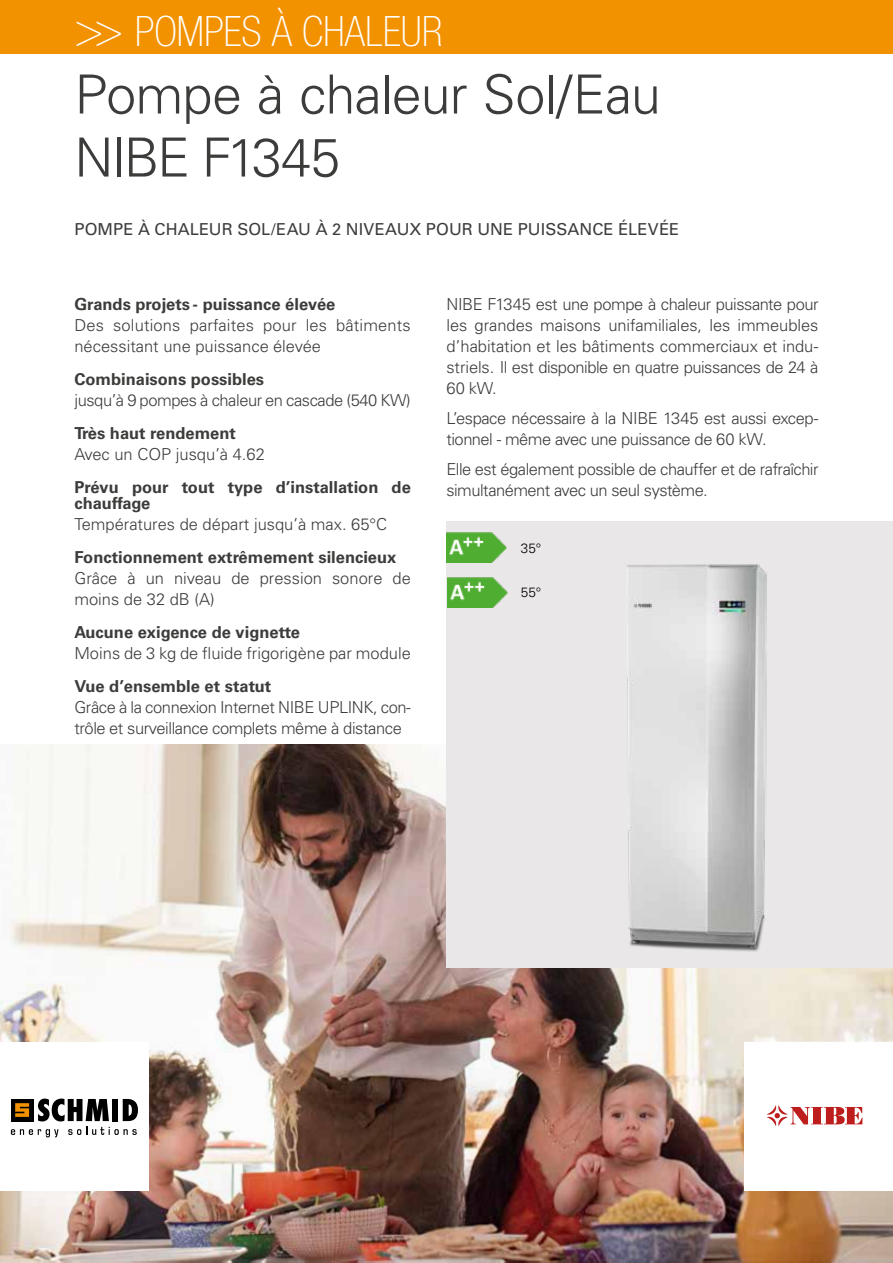
<style>
.page{position:relative;width:893px;height:1263px;background:#fff}
.page>*{position:absolute;margin:0;border:0;box-sizing:border-box;transform-origin:0 0}
.t1{font:300 54px/63px "Univers LT Pro 45";letter-spacing:-.02em;color:#3c3c3b}
.t2{font:100 condensed 42px "Helvetica Neue LTW1 G";color:#fff}
.t3{font:300 16.5px/21px "Univers LT Pro 45";letter-spacing:-.025em;color:#3c3c3b}
.t4{font:700 16.5px/16.5px "Univers LT Pro 65";color:#3c3c3b}
.t5{font:300 16.5px/21px "Univers LT Pro 45";color:#3c3c3b}
.t6{font:300 16.5px/21px "Univers LT Pro 45";letter-spacing:.01em;color:#3c3c3b}
.t7{font:16.5px "Univers LT Pro 55 Roman";letter-spacing:.005em;color:#3c3c3b}
.t8{font:300 13.5px "Univers LT Pro 45";color:#000}
.s1{font-size:48px}
</style>
<div class="page">
<img style="left:0;top:744px;width:893px;height:519px">
<svg style="left:447px;top:521px;width:446px;height:447px;background:#e1e0e0"></svg>
<img style="left:447px;top:532px;width:60px;height:30px">
<img style="left:447px;top:577px;width:60px;height:31px">
<svg style="left:744px;top:1042px;width:149px;height:149px"></svg>
<div style="left:0;top:1042px;width:149px;height:149px;background:#fff"></div>
<div style="left:11px;top:1099px;width:22px;height:22px;background:#000"></div>
<svg style="left:15px;top:1103px;width:14px;height:14px"></svg>
<svg style="left:38px;top:1098px;width:71px;height:23px"></svg>
<svg style="left:123px;top:1099px;width:15px;height:22px"></svg>
<div style="left:112px;top:1099px;width:6px;height:22px;background:#000"></div>
<svg style="left:11px;top:1129px;width:48px;height:8px"></svg>
<svg style="left:68px;top:1127px;width:69px;height:8px"></svg>
<div style="left:0;top:0;width:893px;height:53px;background:#f39200"></div>
<h2 class="t2" style="left:74px;top:8px;width:370px"><span class="s1">&gt;&gt;</span> POMPES À CHALEUR</h2>
<h1 class="t1" style="left:74px;top:63px;width:588px">Pompe à chaleur Sol/Eau<br>NIBE F1345</h1>
<p class="t7" style="left:74px;top:219px;width:606px">POMPE À CHALEUR SOL/EAU À 2 NIVEAUX POUR UNE PUISSANCE ÉLEVÉE</p>
<p class="t4" style="left:74px;top:296px;width:262px">Grands projets - puissance élevée</p>
<p class="t6" style="left:74px;top:314px;width:338px">Des solutions parfaites pour les bâtiments nécessitant une puissance élevée</p>
<p class="t4" style="left:74px;top:371px;width:191px">Combinaisons possibles</p>
<p class="t3" style="left:74px;top:389px;width:338px">jusqu’à 9 pompes à chaleur en cascade (540 KW)</p>
<p class="t4" style="left:74px;top:425px;width:163px">Très haut rendement</p>
<p class="t5" style="left:74px;top:443px;width:192px">Avec un COP jusqu’à 4.62</p>
<p class="t4" style="left:74px;top:479px;width:338px">Prévu pour tout type d’installation de chauffage</p>
<p class="t5" style="left:74px;top:514px;width:314px">Températures de départ jusqu’à max. 65°C</p>
<p class="t4" style="left:74px;top:549px;width:323px">Fonctionnement extrêmement silencieux</p>
<p class="t5" style="left:74px;top:568px;width:338px">Grâce à un niveau de pression sonore de moins de 32 dB (A)</p>
<p class="t4" style="left:74px;top:624px;width:227px">Aucune exigence de vignette</p>
<p class="t5" style="left:74px;top:643px;width:338px">Moins de 3 kg de fluide frigorigène par module</p>
<p class="t4" style="left:74px;top:678px;width:198px">Vue d’ensemble et statut</p>
<p class="t3" style="left:74px;top:697px;width:338px">Grâce à la connexion Internet NIBE UPLINK, con&shy;trôle et surveillance complets même à distance</p>
<p class="t3" style="left:446px;top:293px;width:374px;text-align:justify">NIBE F1345 est une pompe à chaleur puissante pour les grandes maisons unifamiliales, les immeubles d’habitation et les bâtiments commerciaux et indu&shy;striels. Il est disponible en quatre puissances de 24 à 60 kW.</p>
<p class="t3" style="left:446px;top:407px;width:374px">L’espace nécessaire à la NIBE 1345 est aussi excep&shy;tionnel - même avec une puissance de 60 kW.</p>
<p class="t3" style="left:446px;top:458px;width:373px">Elle est également possible de chauffer et de rafraîchir simultanément avec un seul système.</p>
<p class="t8" style="left:521px;top:540px;width:22px">35°</p>
<p class="t8" style="left:521px;top:584px;width:22px">55°</p>
</div>
